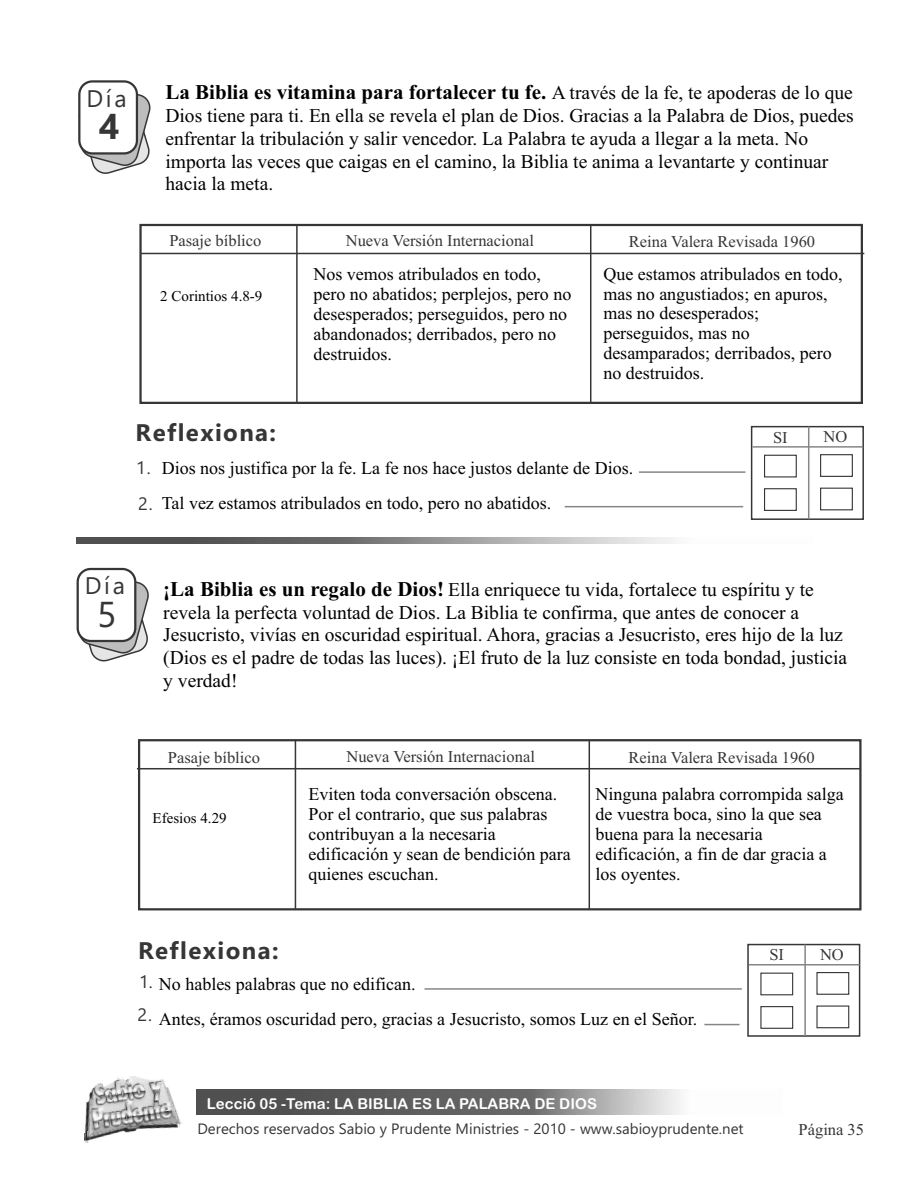
<style>
.page{position:relative;width:918px;height:1188px;background:#fff}
.page>*{position:absolute;margin:0;border:0;box-sizing:border-box;transform-origin:0 0}
.t1{font:700 36px "Ebrima";color:#363636}
.t2{font:36px "Ebrima";color:#363636}
.t3{font:700 24px "Ebrima";letter-spacing:.06em;color:#363636}
.t4{font:24px "Ebrima";letter-spacing:.115em;color:#363636}
.t5{font:700 21px "Times New Roman";color:#000}
.t6{font:19.5px/22.8px "Times New Roman";color:#000}
.t7{font:18px/20px "Times New Roman";color:#000}
.t8{font:18px/36.2px "Ebrima";color:#363636}
.t9{font:16.5px "Times New Roman";color:#363636}
.t10{font:15px "Ebrima";color:#363636}
.t11{font:15px "Arial Rounded MT Bold";color:#fff}
.t12{font:15px "Times New Roman";color:#000}
.t13{font:15px "Arial";color:#fff}
.s1{font-weight:400;font-size:19.5px}
.s2{font-weight:700;font-size:21px}
</style>
<div class="page">
<svg style="left:196px;top:1090px;width:484px;height:25px;background:#747474"></svg>
<img style="left:84px;top:1076px;width:99px;height:63px">
<div style="left:138px;top:739px;width:724px;height:171px;border:2px solid #363636"></div>
<hr style="left:137px;top:768px;width:724px;height:1px;background:#363636">
<hr style="left:295px;top:740px;width:1px;height:169px;background:#363636">
<hr style="left:589px;top:741px;width:1px;height:168px;background:#363636">
<div style="left:139px;top:224px;width:724px;height:180px;border:2px solid #363636"></div>
<svg style="left:84px;top:93px;width:67px;height:81px"></svg>
<div style="left:78px;top:80px;width:60px;height:75px;background:#fff;border:2px solid #363636;border-radius:13px"></div>
<hr style="left:141px;top:253px;width:723px;height:1px;background:#363636">
<hr style="left:296px;top:224px;width:2px;height:179px;background:#363636">
<hr style="left:590px;top:226px;width:1px;height:177px;background:#363636">
<svg style="left:76px;top:574px;width:73px;height:88px"></svg>
<div style="left:77px;top:568px;width:59px;height:74px;background:#fff;border:2px solid #363636;border-radius:13px"></div>
<svg style="left:76px;top:538px;width:598px;height:5px;background:#898989"></svg>
<hr style="left:425px;top:988px;width:317px;height:2px;background:#868686">
<hr style="left:704px;top:1024px;width:36px;height:1px;background:#868686">
<svg style="left:816px;top:972px;width:34px;height:23px"></svg>
<svg style="left:816px;top:1005px;width:34px;height:24px"></svg>
<div style="left:747px;top:944px;width:113px;height:93px;border:2px solid #363636"></div>
<svg style="left:760px;top:972px;width:34px;height:24px"></svg>
<svg style="left:760px;top:1006px;width:34px;height:23px"></svg>
<hr style="left:749px;top:964px;width:111px;height:2px;background:#868686">
<hr style="left:804px;top:945px;width:2px;height:91px;background:#868686">
<hr style="left:639px;top:471px;width:106px;height:2px;background:#868686">
<hr style="left:565px;top:506px;width:178px;height:1px;background:#868686">
<svg style="left:820px;top:454px;width:33px;height:23px"></svg>
<svg style="left:820px;top:487px;width:33px;height:24px"></svg>
<div style="left:751px;top:426px;width:113px;height:94px;border:2px solid #363636"></div>
<svg style="left:764px;top:454px;width:33px;height:24px"></svg>
<svg style="left:764px;top:488px;width:33px;height:23px"></svg>
<hr style="left:752px;top:446px;width:111px;height:2px;background:#868686">
<hr style="left:808px;top:427px;width:1px;height:92px;background:#868686">
<h2 class="t4" style="left:86px;top:89px;width:42px">Día</h2>
<h1 class="t1" style="left:99px;top:113px;width:22px">4</h1>
<p class="t5" style="left:165px;top:85px;width:689px">La Biblia es vitamina para fortalecer tu fe. <span class="s1">A través de la fe, te apoderas de lo que</span></p>
<p class="t6" style="left:165px;top:106px;width:690px">Dios tiene para ti. En ella se revela el plan de Dios. Gracias a la Palabra de Dios, puedes enfrentar la tribulación y salir vencedor. La Palabra te ayuda a llegar a la meta. No importa las veces que caigas en el camino, la Biblia te anima a levantarte y continuar hacia la meta.</p>
<p class="t9" style="left:169px;top:234px;width:94px">Pasaje bíblico</p>
<p class="t9" style="left:346px;top:235px;width:190px">Nueva Versión Internacional</p>
<p class="t9" style="left:629px;top:235px;width:188px">Reina Valera Revisada 1960</p>
<p class="t7" style="left:603px;top:265px;width:241px">Que estamos atribulados en todo, mas no angustiados; en apuros, mas no desesperados; perseguidos, mas no desamparados; derribados, pero no destruidos.</p>
<p class="t7" style="left:313px;top:266px;width:259px">Nos vemos atribulados en todo, pero no abatidos; perplejos, pero no desesperados; perseguidos, pero no abandonados; derribados, pero no destruidos.</p>
<p class="t12" style="left:160px;top:291px;width:104px">2 Corintios 4.8-9</p>
<h2 class="t3" style="left:136px;top:424px;width:142px">Reflexiona:</h2>
<p class="t8" style="left:136px;top:451px;width:18px">1.<br>2.</p>
<p class="t7" style="left:162px;top:452px;width:473px;line-height:35px">Dios nos justifica por la fe. La fe nos hace justos delante de Dios.<br>Tal vez estamos atribulados en todo, pero no abatidos.</p>
<p class="t9" style="left:773px;top:431px;width:16px">SI</p>
<p class="t9" style="left:824px;top:430px;width:25px">NO</p>
<h2 class="t4" style="left:85px;top:577px;width:42px">Día</h2>
<h1 class="t2" style="left:97px;top:601px;width:21px">5</h1>
<p class="t6" style="left:163px;top:580px;width:686px"><span class="s2">¡La Biblia es un regalo de Dios!</span> Ella enriquece tu vida, fortalece tu espíritu y te revela la perfecta voluntad de Dios. La Biblia te confirma, que antes de conocer a Jesucristo, vivías en oscuridad espiritual. Ahora, gracias a Jesucristo, eres hijo de la luz (Dios es el padre de todas las luces). ¡El fruto de la luz consiste en toda bondad, justicia y verdad!</p>
<p class="t9" style="left:168px;top:751px;width:94px">Pasaje bíblico</p>
<p class="t9" style="left:346px;top:751px;width:190px">Nueva Versión Internacional</p>
<p class="t9" style="left:629px;top:752px;width:188px">Reina Valera Revisada 1960</p>
<p class="t7" style="left:309px;top:786px;width:264px">Eviten toda conversación obscena.<br>Por el contrario, que sus palabras contribuyan a la necesaria edificación y sean de bendición para quienes escuchan.</p>
<p class="t7" style="left:596px;top:786px;width:250px">Ninguna palabra corrompida salga de vuestra boca, sino la que sea buena para la necesaria edificación, a fin de dar gracia a los oyentes.</p>
<p class="t12" style="left:153px;top:812px;width:76px">Efesios 4.29</p>
<h2 class="t3" style="left:138px;top:941px;width:142px">Reflexiona:</h2>
<p class="t8" style="left:137px;top:966px;width:17px;line-height:33.5px">1.<br>2.</p>
<p class="t7" style="left:159px;top:968px;width:540px;line-height:35px">No hables palabras que no edifican.<br>Antes, éramos oscuridad pero, gracias a Jesucristo, somos Luz en el Señor.</p>
<p class="t9" style="left:769px;top:949px;width:16px">SI</p>
<p class="t9" style="left:820px;top:948px;width:25px">NO</p>
<p class="t13" style="left:197px;top:1093px;width:42px">Tema:</p>
<p class="t10" style="left:197px;top:1123px;width:548px">Derechos reservados Sabio y Prudente Ministries - 2010 - www.sabioyprudente.net</p>
<p class="t9" style="left:799px;top:1124px;width:67px">Página 35</p>
<p class="t11" style="left:207px;top:1098px;width:392px">Lecció 05 -Tema: LA BIBLIA ES LA PALABRA DE DIOS</p>
</div>
